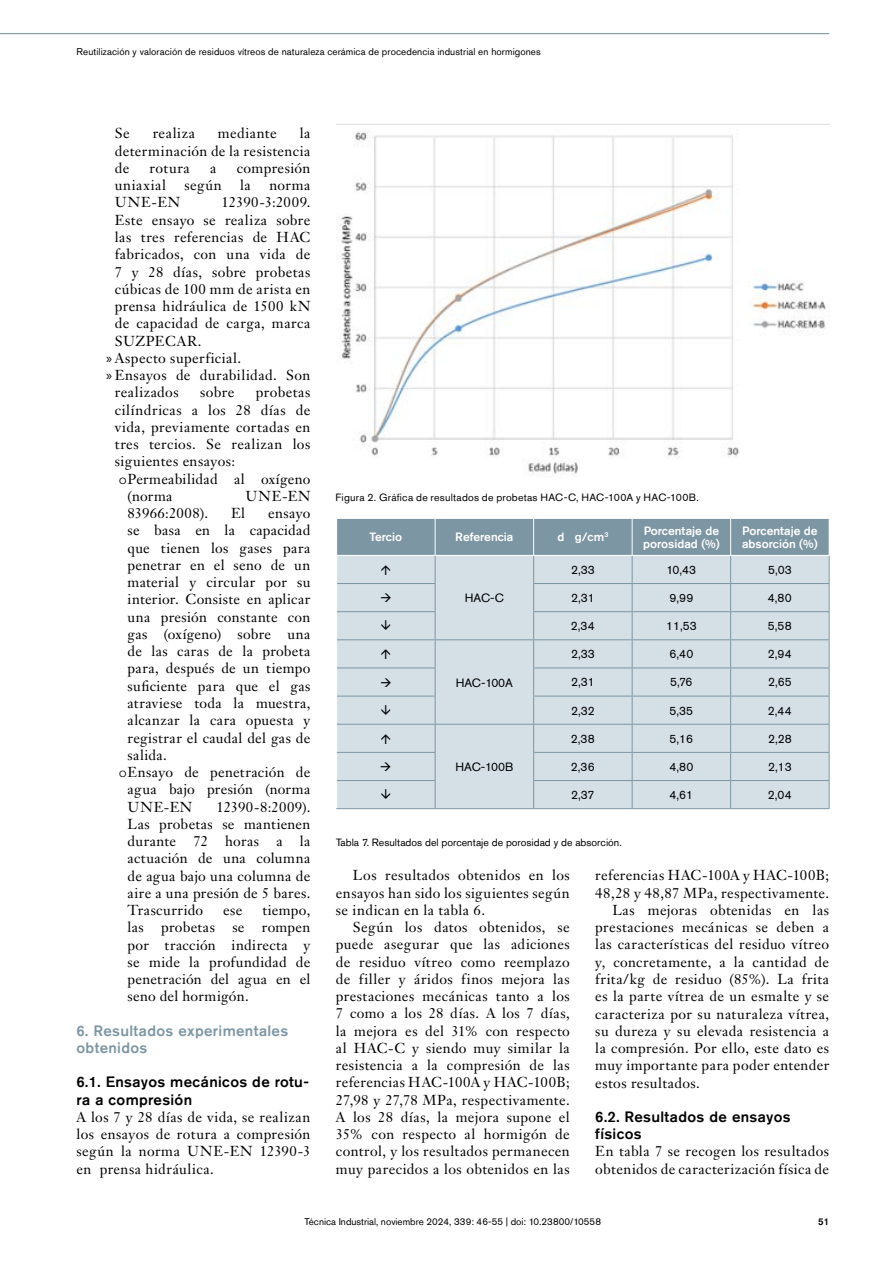
<style>
.page{position:relative;width:893px;height:1263px;background:#fff}
.page>*{position:absolute;margin:0;border:0;box-sizing:border-box;transform-origin:0 0}
.t1{font:500 15px/17.2px "Akzidenz Grotesk Std";letter-spacing:.025em;color:#000}
.t2{font:500 15px/17.2px "Akzidenz Grotesk Std";letter-spacing:.025em;color:#7d96a4}
.t3{font:14.25px/17.2px "Janson Text LT Std";letter-spacing:.03em;color:#000;text-align:justify}
.t4{font:14.25px "Janson Text LT Std";letter-spacing:.055em;color:#000}
.t5{font:12px "Akzidenz Grotesk Std";color:#000}
.t6{font:500 12px/13.5px "Akzidenz Grotesk Std";color:#fff}
.t7{font:10.5px "Akzidenz Grotesk Std";letter-spacing:.02em;color:#000}
.t8{font:10.5px "Akzidenz Grotesk Std";color:#000}
.t9{font:9.75px "Akzidenz Grotesk Std";letter-spacing:.01em;color:#000}
.t10{font:500 9.75px "Akzidenz Grotesk Std";color:#000}
.s1{font-family:"Myriad Pro"}
</style>
<div class="page">
<hr style="left:0;top:33px;width:829px;height:1px;background:#7d96a4">
<img style="left:336px;top:124px;width:493px;height:352px">
<hr style="left:435px;top:808px;width:99px;height:1px;background:#7d96a4">
<hr style="left:336px;top:808px;width:99px;height:1px;background:#7d96a4">
<hr style="left:534px;top:808px;width:98px;height:1px;background:#7d96a4">
<hr style="left:632px;top:808px;width:99px;height:1px;background:#7d96a4">
<hr style="left:731px;top:808px;width:98px;height:1px;background:#7d96a4">
<svg style="left:337px;top:518px;width:493px;height:290px;background:#c7d3db"></svg>
<p class="t9" style="left:77px;top:46px;width:466px">Reutilización y valoración de residuos vítreos de naturaleza cerámica de procedencia industrial en hormigones</p>
<p class="t3" style="left:115px;top:125px;width:197px;text-indent:185px">la determinación de la resistencia de</p>
<p class="t3" style="left:115px;top:125px;width:16px">Se</p>
<p class="t3" style="left:153px;top:125px;width:44px">realiza</p>
<p class="t3" style="left:218px;top:125px;width:60px">mediante</p>
<p class="t3" style="left:150px;top:159px;width:42px">rotura</p>
<p class="t3" style="left:210px;top:159px;width:8px">a</p>
<p class="t3" style="left:237px;top:159px;width:75px">compresión</p>
<p class="t4" style="left:115px;top:176px;width:53px">uniaxial</p>
<p class="t3" style="left:184px;top:177px;width:39px">según</p>
<p class="t3" style="left:240px;top:177px;width:12px">la</p>
<p class="t3" style="left:269px;top:177px;width:43px">norma</p>
<p class="t3" style="left:115px;top:194px;width:67px">UNE-EN</p>
<p class="t3" style="left:221px;top:194px;width:90px">12390-3:2009.</p>
<p class="t3" style="left:115px;top:211px;width:197px">Este ensayo se realiza sobre</p>
<p class="t3" style="left:115px;top:228px;width:197px">las tres referencias de HAC</p>
<p class="t3" style="left:115px;top:246px;width:197px">fabricados, con una vida de</p>
<p class="t3" style="left:115px;top:263px;width:197px">7 y 28 días, sobre probetas</p>
<p class="t3" style="left:115px;top:280px;width:197px">cúbicas de 100 mm de arista en</p>
<p class="t3" style="left:115px;top:297px;width:197px">prensa hidráulica de 1500 kN</p>
<p class="t3" style="left:115px;top:315px;width:197px">de capacidad de carga, marca</p>
<p class="t3" style="left:115px;top:332px;width:88px">SUZPECAR.</p>
<p class="t3" style="left:106px;top:349px;width:136px"><span class="s1">»</span> Aspecto superficial.</p>
<p class="t3" style="left:106px;top:366px;width:206px"><span class="s1">»</span> Ensayos de durabilidad. Son</p>
<p class="t3" style="left:115px;top:384px;width:65px">realizados</p>
<p class="t3" style="left:200px;top:384px;width:36px">sobre</p>
<p class="t3" style="left:256px;top:384px;width:56px">probetas</p>
<p class="t3" style="left:115px;top:401px;width:197px">cilíndricas a los 28 días de</p>
<p class="t3" style="left:115px;top:418px;width:197px">vida, previamente cortadas en</p>
<p class="t3" style="left:115px;top:435px;width:197px">tres tercios. Se realizan los</p>
<p class="t3" style="left:115px;top:453px;width:122px">siguientes ensayos:</p>
<p class="t3" style="left:119px;top:470px;width:193px">0Permeabilidad al oxígeno</p>
<p class="t3" style="left:128px;top:487px;width:47px">(norma</p>
<p class="t3" style="left:246px;top:487px;width:66px">UNE-EN</p>
<p class="t3" style="left:128px;top:504px;width:82px">83966:2008).</p>
<p class="t3" style="left:231px;top:504px;width:16px">El</p>
<p class="t3" style="left:268px;top:504px;width:44px">ensayo</p>
<p class="t3" style="left:128px;top:522px;width:184px">se basa en la capacidad</p>
<p class="t3" style="left:128px;top:539px;width:184px">que tienen los gases para</p>
<p class="t3" style="left:128px;top:556px;width:184px">penetrar en el seno de un</p>
<p class="t3" style="left:128px;top:573px;width:184px">material y circular por su</p>
<p class="t3" style="left:128px;top:591px;width:184px">interior. Consiste en aplicar</p>
<p class="t3" style="left:128px;top:608px;width:184px">una presión constante con</p>
<p class="t3" style="left:128px;top:625px;width:184px">gas (oxígeno) sobre una</p>
<p class="t3" style="left:128px;top:642px;width:184px">de las caras de la probeta</p>
<p class="t3" style="left:128px;top:660px;width:184px">para, después de un tiempo</p>
<p class="t3" style="left:128px;top:677px;width:184px">su#ciente para que el gas</p>
<p class="t3" style="left:128px;top:694px;width:184px">atraviese toda la muestra,</p>
<p class="t3" style="left:128px;top:711px;width:184px">alcanzar la cara opuesta y</p>
<p class="t3" style="left:128px;top:729px;width:184px">registrar el caudal del gas de</p>
<p class="t3" style="left:128px;top:746px;width:41px">salida.</p>
<p class="t3" style="left:119px;top:763px;width:193px">0Ensayo de penetración de</p>
<p class="t3" style="left:128px;top:781px;width:184px">agua bajo presión (norma</p>
<p class="t3" style="left:128px;top:798px;width:66px">UNE-EN</p>
<p class="t3" style="left:128px;top:798px;width:184px;text-indent:89px">12390-8:2009).<br>Las probetas se mantienen durante 72 horas a la actuación de una columna de agua bajo una columna de aire a una presión de 5 bares.<br>Trascurrido</p>
<p class="t3" style="left:128px;top:901px;width:184px;text-indent:135px">tiempo, las probetas se rompen por tracción indirecta y se mide la profundidad de penetración del agua en el seno del hormigón.</p>
<p class="t2" style="left:77px;top:1021px;width:213px">6. Resultados experimentales obtenidos</p>
<p class="t1" style="left:77px;top:1073px;width:234px">6.1. Ensayos mecánicos de rotu&shy;ra a compresión</p>
<p class="t3" style="left:77px;top:1108px;width:235px">A los 7 y 28 días de vida, se realizan los ensayos de rotura a compresión según la norma UNE-EN 12390-3 en prensa hidráulica.</p>
<p class="t3" style="left:223px;top:901px;width:21px">ese</p>
<p class="t7" style="left:336px;top:491px;width:365px">Figura 2. Gráfica de resultados de probetas HAC-C, HAC-100A y HAC-100B.</p>
<p class="t6" style="left:370px;top:530px;width:34px">Tercio</p>
<p class="t6" style="left:455px;top:530px;width:60px">Referencia</p>
<p class="t6" style="left:557px;top:530px;width:52px">d g/cm<sup>3</sup></p>
<p class="t6" style="left:643px;top:523px;width:78px">Porcentaje de porosidad (%)</p>
<p class="t6" style="left:742px;top:523px;width:77px">Porcentaje de absorción (%)</p>
<p class="t5" style="left:465px;top:591px;width:41px">HAC-C</p>
<p class="t5" style="left:456px;top:675px;width:59px">HAC-100A</p>
<p class="t5" style="left:571px;top:563px;width:25px">2,33</p>
<p class="t5" style="left:667px;top:563px;width:31px">10,43</p>
<p class="t5" style="left:768px;top:563px;width:25px">5,03</p>
<p class="t5" style="left:571px;top:591px;width:25px">2,31</p>
<p class="t5" style="left:669px;top:591px;width:25px">9,99</p>
<p class="t5" style="left:768px;top:591px;width:25px">4,80</p>
<p class="t5" style="left:571px;top:619px;width:25px">2,34</p>
<p class="t5" style="left:666px;top:619px;width:32px">11,53</p>
<p class="t5" style="left:768px;top:619px;width:25px">5,58</p>
<p class="t5" style="left:571px;top:647px;width:25px">2,33</p>
<p class="t5" style="left:669px;top:647px;width:25px">6,40</p>
<p class="t5" style="left:768px;top:647px;width:25px">2,94</p>
<p class="t5" style="left:571px;top:675px;width:25px">2,31</p>
<p class="t5" style="left:670px;top:675px;width:24px">5,76</p>
<p class="t5" style="left:768px;top:675px;width:25px">2,65</p>
<p class="t5" style="left:571px;top:703px;width:25px">2,32</p>
<p class="t5" style="left:669px;top:703px;width:25px">5,35</p>
<p class="t5" style="left:768px;top:703px;width:25px">2,44</p>
<p class="t5" style="left:571px;top:731px;width:25px">2,38</p>
<p class="t5" style="left:669px;top:731px;width:25px">5,16</p>
<p class="t5" style="left:768px;top:731px;width:25px">2,28</p>
<p class="t5" style="left:571px;top:759px;width:25px">2,36</p>
<p class="t5" style="left:669px;top:759px;width:25px">4,80</p>
<p class="t5" style="left:768px;top:759px;width:25px">2,13</p>
<p class="t5" style="left:571px;top:788px;width:25px">2,37</p>
<p class="t5" style="left:669px;top:788px;width:25px">4,61</p>
<p class="t5" style="left:768px;top:788px;width:25px">2,04</p>
<p class="t8" style="left:336px;top:836px;width:287px">Tabla 7. Resultados del porcentaje de porosidad y de absorción.</p>
<p class="t5" style="left:455px;top:759px;width:59px">HAC-100B</p>
<p class="t3" style="left:336px;top:867px;width:235px;text-indent:17px">Los resultados obtenidos en los ensayos han sido los siguientes según se indican en la tabla 6.</p>
<p class="t3" style="left:336px;top:918px;width:235px;text-indent:17px">Según los datos obtenidos, se puede asegurar que las adiciones de residuo vítreo como reemplazo de filler y áridos finos mejora las prestaciones mecánicas tanto a los 7 como a los 28 días. A los 7 días, la mejora es del 31% con respecto al HAC-C y siendo muy similar la resistencia a la compresión de las referencias HAC-100A y HAC-100B; 27,98 y 27,78 MPa, respectivamente.<br>A los 28 días, la mejora supone el 35% con respecto al hormigón de control, y los resultados permanecen muy parecidos a los obtenidos en las</p>
<p class="t3" style="left:595px;top:867px;width:235px">referencias HAC-100A y HAC-100B;</p>
<p class="t3" style="left:595px;top:884px;width:235px">48,28 y 48,87 MPa, respectivamente.</p>
<p class="t3" style="left:612px;top:901px;width:218px">Las mejoras obtenidas en las</p>
<p class="t3" style="left:595px;top:918px;width:235px">prestaciones mecánicas se deben a</p>
<p class="t3" style="left:595px;top:936px;width:235px">las características del residuo vítreo</p>
<p class="t3" style="left:595px;top:953px;width:235px">y, concretamente, a la cantidad de</p>
<p class="t3" style="left:595px;top:970px;width:235px">frita/kg de residuo (85%). La frita</p>
<p class="t3" style="left:595px;top:987px;width:235px">es la parte vítrea de un esmalte y se</p>
<p class="t3" style="left:595px;top:1005px;width:235px">caracteriza por su naturaleza vítrea,</p>
<p class="t3" style="left:595px;top:1022px;width:235px">su dureza y su elevada resistencia a</p>
<p class="t3" style="left:595px;top:1039px;width:235px">la compresión. Por ello, este dato es</p>
<p class="t3" style="left:595px;top:1056px;width:235px">muy importante para poder entender</p>
<p class="t3" style="left:595px;top:1074px;width:106px">estos resultados.</p>
<p class="t1" style="left:595px;top:1107px;width:197px">6.2. Resultados de ensayos físicos</p>
<p class="t3" style="left:595px;top:1143px;width:235px">En tabla 7 se recogen los resultados obtenidos de caracterización física de</p>
<p class="t9" style="left:305px;top:1216px;width:298px">Técnica Industrial, noviembre 2024, 339: 46-55 | doi: 10.23800/10558</p>
<p class="t10" style="left:818px;top:1215px;width:12px">51</p>
</div>
